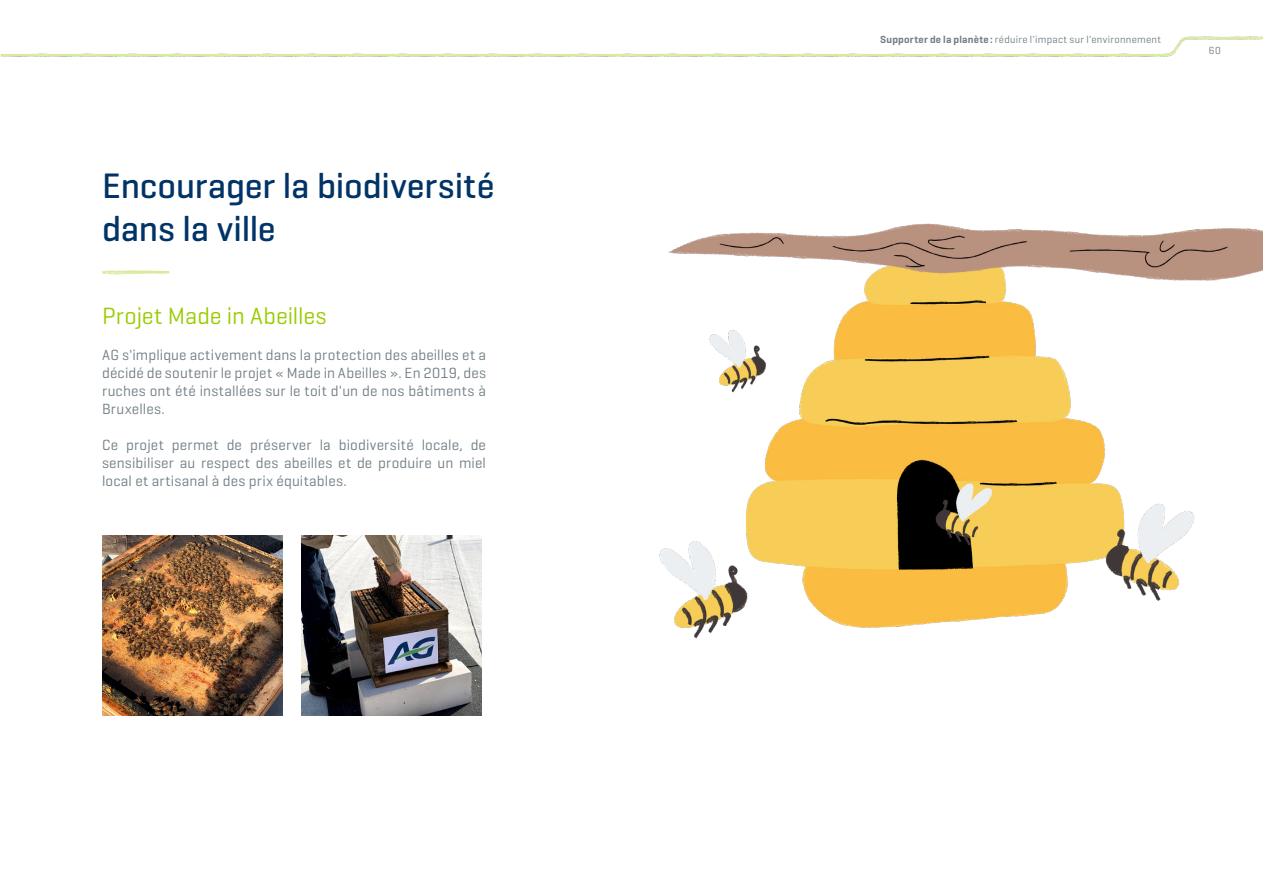
<style>
.page{position:relative;width:1263px;height:893px;background:#fff}
.page>*{position:absolute;margin:0;border:0;box-sizing:border-box;transform-origin:0 0}
.t1{font:500 36px/43.2px "Geogrotesque";letter-spacing:-.005em;color:#036}
.t2{font:24px "Geogrotesque";letter-spacing:-.005em;color:#9c0}
.t3{font:15px/18px "Geogrotesque";letter-spacing:.01em;color:#717e85;text-align:justify}
.t4{font:10.5px "Geogrotesque";letter-spacing:.025em;color:#717e85}
.s1{font-weight:600}
</style>
<div class="page">
<svg style="left:102px;top:270px;width:68px;height:5px"></svg>
<img style="left:659px;top:223px;width:604px;height:416px">
<img style="left:102px;top:536px;width:180px;height:180px">
<img style="left:302px;top:536px;width:180px;height:180px">
<img style="left:0;top:36px;width:1263px;height:21px">
<h1 class="t1" style="left:102px;top:163px;width:394px">Encourager la biodiversité dans la ville</h1>
<h2 class="t2" style="left:102px;top:301px;width:226px">Projet Made in Abeilles</h2>
<p class="t3" style="left:102px;top:345px;width:385px">AG s'implique activement dans la protection des abeilles et a décidé de soutenir le projet « Made in Abeilles ». En 2019, des ruches ont été installées sur le toit d'un de nos bâtiments à Bruxelles.</p>
<p class="t3" style="left:102px;top:435px;width:385px">Ce projet permet de préserver la biodiversité locale, de sensibiliser au respect des abeilles et de produire un miel local et artisanal à des prix équitables.</p>
<p class="t4" style="left:880px;top:33px;width:282px"><span class="s1">Supporter de la planète:</span> réduire l'impact sur l'environnement</p>
<p class="t4" style="left:1209px;top:44px;width:13px">60</p>
</div>
